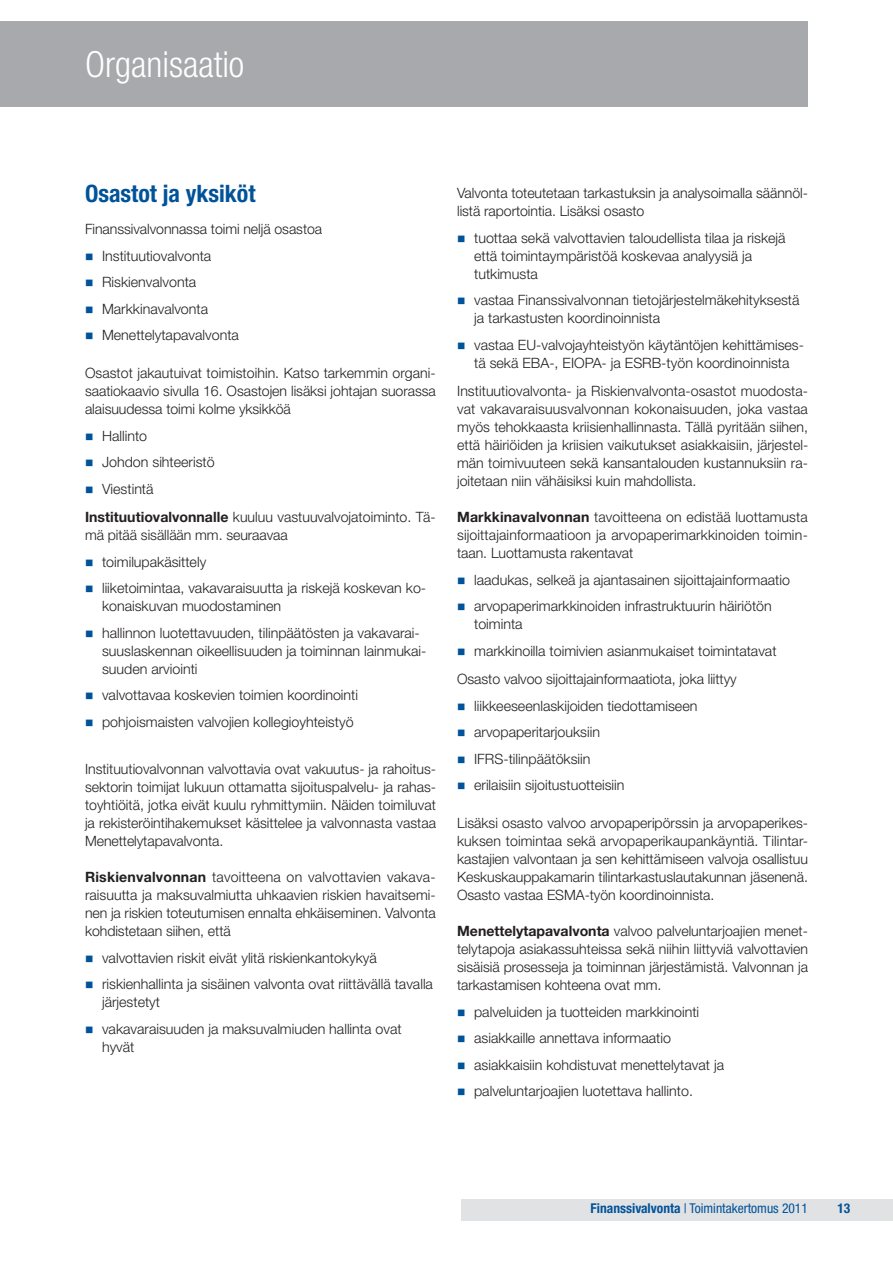
<style>
.page{position:relative;width:893px;height:1263px;background:#fff}
.page>*{position:absolute;margin:0;border:0;box-sizing:border-box;transform-origin:0 0}
.t1{font:300 condensed 36px "Helvetica Neue LT Std";color:#fff}
.t2{font:700 condensed 24px "Helvetica Neue LT Std";color:#015399}
.t3{font:300 14.25px/18px "Helvetica Neue LT Std";color:#231f20}
.t4{font:condensed 13.5px "Helvetica Neue LT Std";color:#015399}
.t5{font:700 condensed 13.5px "Helvetica Neue LT Std";color:#015399}
.s1{font-weight:700}
</style>
<div class="page">
<div style="left:461px;top:1199px;width:432px;height:21px;background:#e1e2e4"></div>
<div style="left:0;top:21px;width:808px;height:85px;background:#a8a9ad"></div>
<h1 class="t1" style="left:85px;top:43px;width:161px">Organisaatio</h1>
<h2 class="t2" style="left:85px;top:179px;width:172px">Osastot ja yksiköt</h2>
<p class="t3" style="left:102px;top:215px;width:222px;line-height:26.5px;text-indent:-17px">Finanssivalvonnassa toimi neljä osastoa<br>Instituutiovalvonta<br>Riskienvalvonta<br>Markkinavalvonta<br>Menettelytapavalvonta</p>
<p class="t3" style="left:85px;top:364px;width:352px;text-align:justify">Osastot jakautuivat toimistoihin. Katso tarkemmin organi&shy;saatiokaavio sivulla 16. Osastojen lisäksi johtajan suorassa alaisuudessa toimi kolme yksikköä</p>
<p class="t3" style="left:102px;top:422px;width:114px;line-height:26.5px">Hallinto<br>Johdon sihteeristö<br>Viestintä</p>
<p class="t3" style="left:85px;top:508px;width:352px"><span class="s1">Instituutiovalvonnalle</span> kuuluu vastuuvalvojatoiminto. Tä&shy;mä pitää sisällään mm. seuraavaa</p>
<p class="t3" style="left:102px;top:548px;width:326px;line-height:26.5px">toimilupakäsittely<br>liiketoimintaa, vakavaraisuutta ja riskejä koskevan ko-</p>
<p class="t3" style="left:102px;top:592px;width:319px;line-height:26.5px">konaiskuvan muodostaminen<br>hallinnon luotettavuuden, tilinpäätösten ja vakavarai-</p>
<p class="t3" style="left:102px;top:641px;width:326px">suuslaskennan oikeellisuuden ja toiminnan lainmukai&shy;suuden arviointi</p>
<p class="t3" style="left:102px;top:681px;width:258px;line-height:26.5px">valvottavaa koskevien toimien koordinointi pohjoismaisten valvojien kollegioyhteistyö</p>
<p class="t3" style="left:85px;top:760px;width:353px;text-align:justify">Instituutiovalvonnan valvottavia ovat vakuutus- ja rahoitus&shy;sektorin toimijat lukuun ottamatta sijoituspalvelu- ja rahas&shy;toyhtiöitä, jotka eivät kuulu ryhmittymiin. Näiden toimiluvat ja rekisteröintihakemukset käsittelee ja valvonnasta vastaa Menettelytapavalvonta.</p>
<p class="t3" style="left:85px;top:868px;width:352px;text-align:justify"><span class="s1">Riskienvalvonnan</span> tavoitteena on valvottavien vakava&shy;raisuutta ja maksuvalmiutta uhkaavien riskien havaitsemi&shy;nen ja riskien toteutumisen ennalta ehkäiseminen. Valvonta kohdistetaan siihen, että</p>
<p class="t3" style="left:102px;top:944px;width:332px;line-height:26.5px">valvottavien riskit eivät ylitä riskienkantokykyä riskienhallinta ja sisäinen valvonta ovat riittävällä tavalla</p>
<p class="t3" style="left:102px;top:988px;width:301px;line-height:26.5px">järjestetyt<br>vakavaraisuuden ja maksuvalmiuden hallinta ovat</p>
<p class="t3" style="left:102px;top:1037px;width:34px">hyvät</p>
<p class="t3" style="left:457px;top:184px;width:352px">Valvonta toteutetaan tarkastuksin ja analysoimalla säännöl&shy;listä raportointia. Lisäksi osasto</p>
<p class="t3" style="left:474px;top:228px;width:313px">tuottaa sekä valvottavien taloudellista tilaa ja riskejä että toimintaympäristöä koskevaa analyysiä ja tutkimusta</p>
<p class="t3" style="left:474px;top:291px;width:327px">vastaa Finanssivalvonnan tietojärjestelmäkehityksestä ja tarkastusten koordinoinnista</p>
<p class="t3" style="left:474px;top:335px;width:331px">vastaa EU-valvojayhteistyön käytäntöjen kehittämises&shy;tä sekä EBA-, EIOPA- ja ESRB-työn koordinoinnista</p>
<p class="t3" style="left:457px;top:382px;width:353px;text-align:justify">Instituutiovalvonta- ja Riskienvalvonta-osastot muodosta&shy;vat vakavaraisuusvalvonnan kokonaisuuden, joka vastaa myös tehokkaasta kriisienhallinnasta. Tällä pyritään siihen, että häiriöiden ja kriisien vaikutukset asiakkaisiin, järjestel&shy;män toimivuuteen sekä kansantalouden kustannuksiin ra&shy;joitetaan niin vähäisiksi kuin mahdollista.</p>
<p class="t3" style="left:457px;top:508px;width:352px;text-align:justify"><span class="s1">Markkinavalvonnan</span> tavoitteena on edistää luottamusta sijoittajainformaatioon ja arvopaperimarkkinoiden toimin&shy;taan. Luottamusta rakentavat</p>
<p class="t3" style="left:474px;top:566px;width:317px;line-height:26.5px">laadukas, selkeä ja ajantasainen sijoittajainformaatio arvopaperimarkkinoiden infrastruktuurin häiriötön</p>
<p class="t3" style="left:474px;top:610px;width:304px;line-height:26.5px">toiminta<br>markkinoilla toimivien asianmukaiset toimintatavat</p>
<p class="t3" style="left:474px;top:665px;width:264px;line-height:26.5px;text-indent:-17px">Osasto valvoo sijoittajainformaatiota, joka liittyy liikkeeseenlaskijoiden tiedottamiseen arvopaperitarjouksiin<br>IFRS-tilinpäätöksiin<br>erilaisiin sijoitustuotteisiin</p>
<p class="t3" style="left:457px;top:814px;width:352px;text-align:justify">Lisäksi osasto valvoo arvopaperipörssin ja arvopaperikes&shy;kuksen toimintaa sekä arvopaperikaupankäyntiä. Tilintar&shy;kastajien valvontaan ja sen kehittämiseen valvoja osallistuu Keskuskauppakamarin tilintarkastuslautakunnan jäsenenä.<br>Osasto vastaa ESMA-työn koordinoinnista.</p>
<p class="t3" style="left:457px;top:922px;width:353px;text-align:justify"><span class="s1">Menettelytapavalvonta</span> valvoo palveluntarjoajien menet&shy;telytapoja asiakassuhteissa sekä niihin liittyviä valvottavien sisäisiä prosesseja ja toiminnan järjestämistä. Valvonnan ja tarkastamisen kohteena ovat mm.</p>
<p class="t3" style="left:474px;top:998px;width:251px;line-height:26.5px">palveluiden ja tuotteiden markkinointi asiakkaille annettava informaatio asiakkaisiin kohdistuvat menettelytavat ja palveluntarjoajien luotettava hallinto.</p>
<p class="t4" style="left:591px;top:1200px;width:219px"><span class="s1">Finanssivalvonta</span> | Toimintakertomus 2011</p>
<p class="t5" style="left:837px;top:1200px;width:14px">13</p>
</div>
